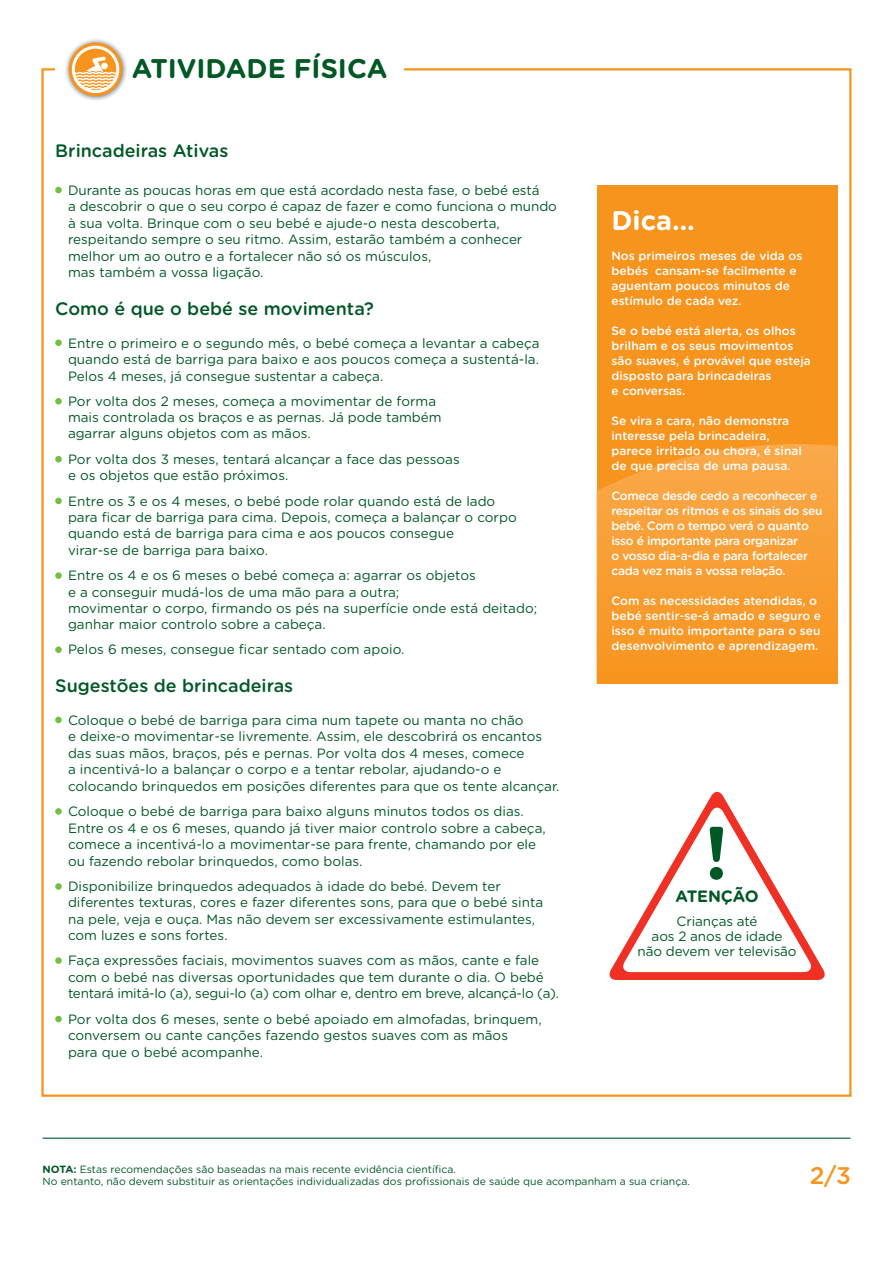
<style>
.page{position:relative;width:893px;height:1263px;background:#fff}
.page>*{position:absolute;margin:0;border:0;box-sizing:border-box;transform-origin:0 0}
.t1{font:700 74.7px "Gotham Rounded";color:#005825}
.t2{font:700 27px "Gotham Rounded";color:#005825}
.t3{font:700 27px "Gotham Rounded";color:#fff}
.t4{font:500 24px "Gotham Rounded";color:#f7941e}
.t5{font:500 18px "Gotham Rounded";color:#005825}
.t6{font:700 16.35px "Gotham Rounded";letter-spacing:-.01em;color:#005825}
.t7{font:13.5px/16.5px "Gotham Rounded";color:#005825}
.t8{font:500 12px/15px "Gotham Rounded";color:#fff}
.t9{font:500 12px/15px "Gotham Rounded";letter-spacing:-.025em;color:#fff}
.t10{font:10.5px/12.6px "Gotham Rounded";color:#005825}
.s1{color:#72bf44}
.s2{font-weight:700}
</style>
<div class="page">
<hr style="left:43px;top:1137px;width:807px;height:2px;background:#005825">
<div style="left:597px;top:185px;width:241px;height:498px;background:#f7941e"></div>
<svg style="left:597px;top:444px;width:241px;height:183px"></svg>
<div style="left:55px;top:187px;width:7px;height:6px;border:3px solid #72bf44;border-radius:2px"></div>
<div style="left:55px;top:339px;width:7px;height:7px;border:3px solid #72bf44;border-radius:2px"></div>
<div style="left:55px;top:398px;width:7px;height:7px;border:3px solid #72bf44;border-radius:2px"></div>
<div style="left:55px;top:456px;width:7px;height:6px;border:3px solid #72bf44;border-radius:2px"></div>
<div style="left:55px;top:498px;width:7px;height:6px;border:3px solid #72bf44;border-radius:2px"></div>
<div style="left:55px;top:572px;width:7px;height:7px;border:3px solid #72bf44;border-radius:2px"></div>
<div style="left:55px;top:646px;width:7px;height:7px;border:3px solid #72bf44;border-radius:2px"></div>
<div style="left:55px;top:717px;width:7px;height:6px;border:3px solid #72bf44;border-radius:2px"></div>
<div style="left:55px;top:808px;width:7px;height:7px;border:3px solid #72bf44;border-radius:2px"></div>
<div style="left:55px;top:883px;width:7px;height:7px;border:3px solid #72bf44;border-radius:2px"></div>
<div style="left:55px;top:957px;width:7px;height:7px;border:3px solid #72bf44;border-radius:2px"></div>
<div style="left:55px;top:1016px;width:7px;height:6px;border:3px solid #72bf44;border-radius:2px"></div>
<svg style="left:64px;top:37px;width:63px;height:64px"></svg>
<svg style="left:69px;top:43px;width:53px;height:53px"></svg>
<svg style="left:72px;top:46px;width:47px;height:47px"></svg>
<svg style="left:609px;top:791px;width:216px;height:189px"></svg>
<h2 class="t2" style="left:132px;top:48px;width:257px">ATIVIDADE FÍSICA</h2>
<h3 class="t5" style="left:55px;top:138px;width:175px">Brincadeiras Ativas</h3>
<p class="t7" style="left:68px;top:181px;width:490px;text-indent:-13px"><span class="s1">•</span> Durante as poucas horas em que está acordado nesta fase, o bebé está<br>a descobrir o que o seu corpo é capaz de fazer e como funciona o mundo à sua volta. Brinque com o seu bebé e ajude-o nesta descoberta, respeitando sempre o seu ritmo. Assim, estarão também a conhecer melhor um ao outro e a fortalecer não só os músculos,<br>mas também a vossa ligação.</p>
<h3 class="t5" style="left:55px;top:296px;width:320px">Como é que o bebé se movimenta?</h3>
<p class="t7" style="left:68px;top:334px;width:473px;text-align:justify;text-indent:-13px"><span class="s1">•</span> Entre o primeiro e o segundo mês, o bebé começa a levantar a cabeça quando está de barriga para baixo e aos poucos começa a sustentá-la.<br>Pelos 4 meses, já consegue sustentar a cabeça.</p>
<p class="t7" style="left:68px;top:393px;width:375px;text-indent:-13px"><span class="s1">•</span> Por volta dos 2 meses, começa a movimentar de forma mais controlada os braços e as pernas. Já pode também agarrar alguns objetos com as mãos.</p>
<p class="t7" style="left:68px;top:450px;width:393px;text-indent:-13px"><span class="s1">•</span> Por volta dos 3 meses, tentará alcançar a face das pessoas e os objetos que estão próximos.</p>
<p class="t7" style="left:68px;top:492px;width:450px;text-indent:-13px"><span class="s1">•</span> Entre os 3 e os 4 meses, o bebé pode rolar quando está de lado para ficar de barriga para cima. Depois, começa a balançar o corpo quando está de barriga para cima e aos poucos consegue<br>virar-se de barriga para baixo.</p>
<p class="t7" style="left:68px;top:567px;width:471px;text-indent:-13px"><span class="s1">•</span> Entre os 4 e os 6 meses o bebé começa a: agarrar os objetos<br>e a conseguir mudá-los de uma mão para a outra;<br>movimentar o corpo, firmando os pés na superfície onde está deitado; ganhar maior controlo sobre a cabeça.</p>
<p class="t7" style="left:55px;top:641px;width:351px"><span class="s1">•</span> Pelos 6 meses, consegue ficar sentado com apoio.</p>
<h3 class="t5" style="left:55px;top:673px;width:239px">Sugestões de brincadeiras</h3>
<p class="t7" style="left:68px;top:711px;width:493px;text-indent:-13px"><span class="s1">•</span> Coloque o bebé de barriga para cima num tapete ou manta no chão<br>e deixe-o movimentar-se livremente. Assim, ele descobrirá os encantos das suas mãos, braços, pés e pernas. Por volta dos 4 meses, comece<br>a incentivá-lo a balançar o corpo e a tentar rebolar, ajudando-o e colocando brinquedos em posições diferentes para que os tente alcançar.</p>
<p class="t7" style="left:68px;top:802px;width:479px;text-indent:-13px"><span class="s1">•</span> Coloque o bebé de barriga para baixo alguns minutos todos os dias.<br>Entre os 4 e os 6 meses, quando já tiver maior controlo sobre a cabeça, comece a incentivá-lo a movimentar-se para frente, chamando por ele ou fazendo rebolar brinquedos, como bolas.</p>
<p class="t7" style="left:68px;top:878px;width:477px;text-indent:-13px"><span class="s1">•</span> Disponibilize brinquedos adequados à idade do bebé. Devem ter diferentes texturas, cores e fazer diferentes sons, para que o bebé sinta na pele, veja e ouça. Mas não devem ser excessivamente estimulantes, com luzes e sons fortes.</p>
<p class="t7" style="left:68px;top:952px;width:493px;text-indent:-13px"><span class="s1">•</span> Faça expressões faciais, movimentos suaves com as mãos, cante e fale com o bebé nas diversas oportunidades que tem durante o dia. O bebé tentará imitá-lo (a), segui-lo (a) com olhar e, dentro em breve, alcançá-lo (a).</p>
<p class="t7" style="left:68px;top:1010px;width:475px;text-indent:-13px"><span class="s1">•</span> Por volta dos 6 meses, sente o bebé apoiado em almofadas, brinquem, conversem ou cante canções fazendo gestos suaves com as mãos<br>para que o bebé acompanhe.</p>
<h2 class="t3" style="left:611px;top:201px;width:85px">Dica…</h2>
<p class="t8" style="left:611px;top:247px;width:192px">Nos primeiros meses de vida os bebés cansam-se facilmente e aguentam poucos minutos de estímulo de cada vez.</p>
<p class="t8" style="left:611px;top:322px;width:201px">Se o bebé está alerta, os olhos brilham e os seus movimentos são suaves, é provável que esteja disposto para brincadeiras<br>e conversas.</p>
<p class="t8" style="left:611px;top:412px;width:192px">Se vira a cara, não demonstra interesse pela brincadeira, parece irritado ou chora, é sinal de que precisa de uma pausa.</p>
<p class="t9" style="left:611px;top:487px;width:213px">Comece desde cedo a reconhecer e respeitar os ritmos e os sinais do seu bebé. Com o tempo verá o quanto isso é importante para organizar<br>o vosso dia-a-dia e para fortalecer cada vez mais a vossa relação.</p>
<p class="t8" style="left:611px;top:592px;width:211px">Com as necessidades atendidas, o bebé sentir-se-á amado e seguro e isso é muito importante para o seu desenvolvimento e aprendizagem.</p>
<h1 class="t1" style="left:704px;top:798px;width:26px">!</h1>
<p class="t6" style="left:676px;top:884px;width:85px">ATENÇÃO</p>
<p class="t7" style="left:637px;top:912px;width:161px;line-height:15.1px;text-align:center">Crianças até<br>aos 2 anos de idade<br>não devem ver televisão</p>
<p class="t10" style="left:43px;top:1162px;width:649px"><span class="s2">NOTA:</span> Estas recomendações são baseadas na mais recente evidência científica.<br>No entanto, não devem substituir as orientações individualizadas dos profissionais de saúde que acompanham a sua criança.</p>
<h3 class="t4" style="left:810px;top:1158px;width:43px">2/3</h3>
</div>
